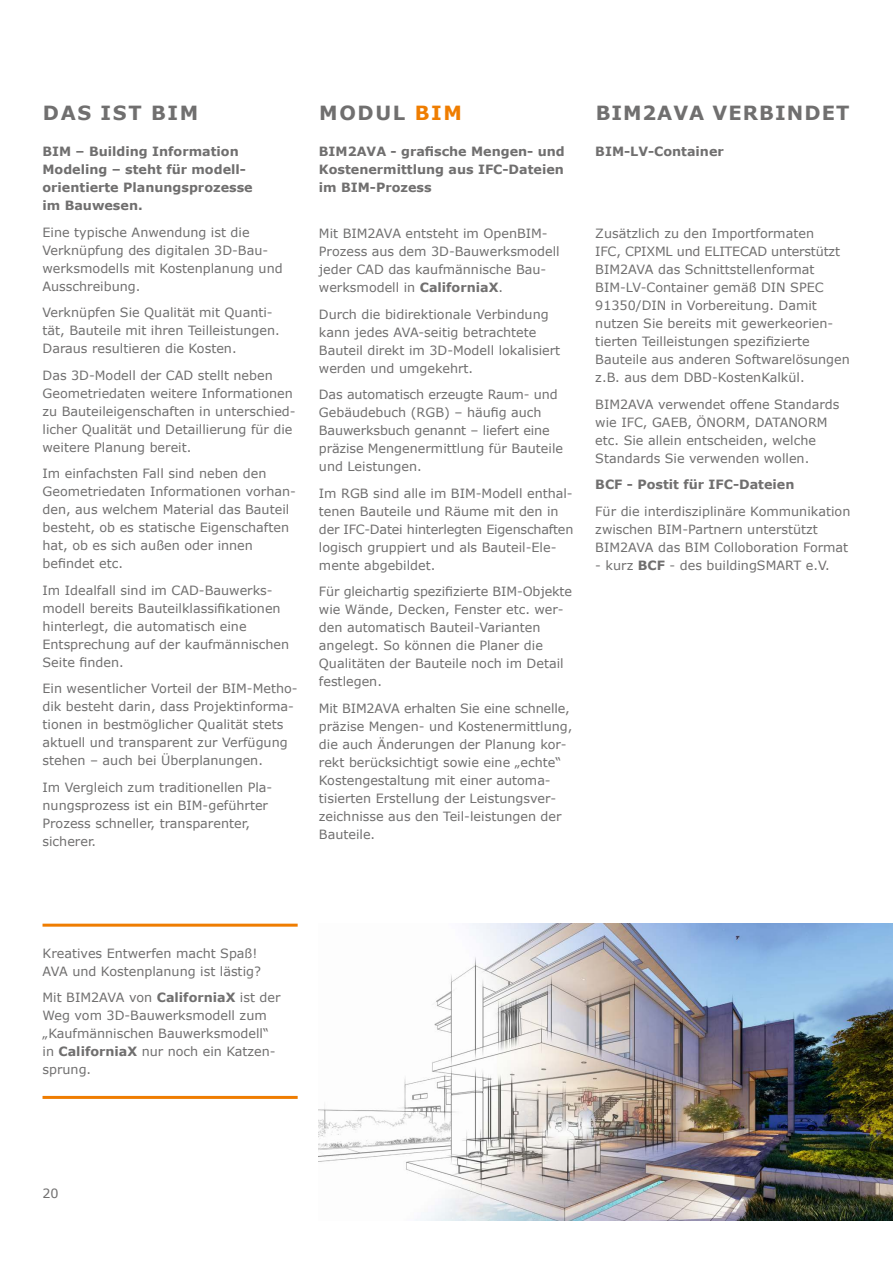
<style>
.page{position:relative;width:893px;height:1263px;background:#fff}
.page>*{position:absolute;margin:0;border:0;box-sizing:border-box;transform-origin:0 0}
.t1{font:700 19.5px "Verdana";letter-spacing:.085em;color:#706f6f}
.t2{font:700 19.5px "Verdana";letter-spacing:.055em;color:#706f6f}
.t3{font:12.75px/18px "Verdana";color:#706f6f}
.t4{font:700 12.75px/18px "Verdana";color:#706f6f}
.s1{color:#ef7d00}
.s2{font-weight:700}
</style>
<div class="page">
<hr style="left:43px;top:924px;width:255px;height:3px;background:#ef7d00">
<hr style="left:43px;top:1096px;width:255px;height:3px;background:#ef7d00">
<img style="left:319px;top:924px;width:574px;height:296px">
<h1 class="t1" style="left:43px;top:99px;width:157px">DAS IST BIM</h1>
<p class="t4" style="left:43px;top:142px;width:212px">BIM – Building Information<br>Modeling – steht für modell&shy;orientierte Planungsprozesse im Bauwesen.</p>
<p class="t3" style="left:43px;top:223px;width:242px">Eine typische Anwendung ist die<br>Verknüpfung des digitalen 3D-Bau&shy;werksmodells mit Kostenplanung und<br>Ausschreibung.</p>
<p class="t3" style="left:43px;top:304px;width:239px">Verknüpfen Sie Qualität mit Quanti&shy;tät, Bauteile mit ihren Teilleistungen.<br>Daraus resultieren die Kosten.</p>
<p class="t3" style="left:43px;top:366px;width:255px">Das 3D-Modell der CAD stellt neben Geometriedaten weitere Informationen zu Bauteileigenschaften in unterschied&shy;licher Qualität und Detaillierung für die weitere Planung bereit.</p>
<p class="t3" style="left:43px;top:465px;width:255px">Im einfachsten Fall sind neben den<br>Geometriedaten Informationen vorhan&shy;den, aus welchem Material das Bauteil besteht, ob es statische Eigenschaften hat, ob es sich außen oder innen befindet etc.</p>
<p class="t3" style="left:43px;top:581px;width:248px">Im Idealfall sind im CAD-Bauwerks&shy;modell bereits Bauteilklassifikationen hinterlegt, die automatisch eine<br>Entsprechung auf der kaufmännischen<br>Seite finden.</p>
<p class="t3" style="left:43px;top:680px;width:257px">Ein wesentlicher Vorteil der BIM-Metho&shy;dik besteht darin, dass Projektinforma&shy;tionen in bestmöglicher Qualität stets aktuell und transparent zur Verfügung stehen – auch bei Überplanungen.</p>
<p class="t3" style="left:43px;top:778px;width:231px">Im Vergleich zum traditionellen Pla&shy;nungsprozess ist ein BIM-geführter<br>Prozess schneller, transparenter, sicherer.</p>
<h1 class="t1" style="left:319px;top:99px;width:144px">MODUL <span class="s1">BIM</span></h1>
<p class="t4" style="left:319px;top:142px;width:247px;text-align:justify">BIM2AVA - grafische Mengen- und Kostenermittlung aus IFC-Dateien im BIM-Prozess</p>
<p class="t3" style="left:319px;top:224px;width:242px">Mit BIM2AVA entsteht im OpenBIM-<br>Prozess aus dem 3D-Bauwerksmodell jeder CAD das kaufmännische Bau&shy;werksmodell in <span class="s2">CaliforniaX</span>.</p>
<p class="t3" style="left:319px;top:305px;width:243px">Durch die bidirektionale Verbindung kann jedes AVA-seitig betrachtete Bauteil direkt im 3D-Modell lokalisiert werden und umgekehrt.</p>
<p class="t3" style="left:319px;top:385px;width:246px">Das automatisch erzeugte Raum- und<br>Gebäudebuch (RGB) – häufig auch<br>Bauwerksbuch genannt – liefert eine präzise Mengenermittlung für Bauteile und Leistungen.</p>
<p class="t3" style="left:319px;top:484px;width:256px">Im RGB sind alle im BIM-Modell enthal&shy;tenen Bauteile und Räume mit den in der IFC-Datei hinterlegten Eigenschaften logisch gruppiert und als Bauteil-Ele&shy;mente abgebildet.</p>
<p class="t3" style="left:319px;top:582px;width:255px">Für gleichartig spezifizierte BIM-Objekte wie Wände, Decken, Fenster etc. wer&shy;den automatisch Bauteil-Varianten angelegt. So können die Planer die Qualitäten der Bauteile noch im Detail festlegen.</p>
<p class="t3" style="left:319px;top:699px;width:255px">Mit BIM2AVA erhalten Sie eine schnelle, präzise Mengen- und Kostenermittlung, die auch Änderungen der Planung kor&shy;rekt berücksichtigt sowie eine „echte“ Kostengestaltung mit einer automa&shy;tisierten Erstellung der Leistungsver&shy;zeichnisse aus den Teil-leistungen der Bauteile.</p>
<h1 class="t2" style="left:596px;top:99px;width:255px">BIM2AVA VERBINDET</h1>
<p class="t4" style="left:595px;top:142px;width:130px">BIM-LV-Container</p>
<p class="t3" style="left:595px;top:224px;width:256px">Zusätzlich zu den Importformaten<br>IFC, CPIXML und ELITECAD unterstützt BIM2AVA das Schnittstellenformat BIM-LV-Container gemäß DIN SPEC 91350/DIN in Vorbereitung. Damit nutzen Sie bereits mit gewerkeorien&shy;tierten Teilleistungen spezifizierte Bauteile aus anderen Softwarelösungen z.B. aus dem DBD-KostenKalkül.</p>
<p class="t3" style="left:595px;top:395px;width:246px">BIM2AVA verwendet offene Standards wie IFC, GAEB, ÖNORM, DATANORM etc. Sie allein entscheiden, welche Standards Sie verwenden wollen.</p>
<p class="t4" style="left:595px;top:475px;width:201px">BCF - Postit für IFC-Dateien</p>
<p class="t3" style="left:595px;top:502px;width:257px">Für die interdisziplinäre Kommunikation zwischen BIM-Partnern unterstützt<br>BIM2AVA das BIM Colloboration Format</p>
<p class="t3" style="left:595px;top:556px;width:236px">- kurz <span class="s2">BCF</span> - des buildingSMART e.V.</p>
<p class="t3" style="left:43px;top:944px;width:220px">Kreatives Entwerfen macht Spaß!<br>AVA und Kostenplanung ist lästig?</p>
<p class="t3" style="left:43px;top:989px;width:240px">Mit BIM2AVA von <span class="s2">CaliforniaX</span> ist der<br>Weg vom 3D-Bauwerksmodell zum „Kaufmännischen Bauwerksmodell“ in <span class="s2">CaliforniaX</span> nur noch ein Katzen&shy;sprung.</p>
<p class="t3" style="left:43px;top:1185px;width:18px">20</p>
</div>
